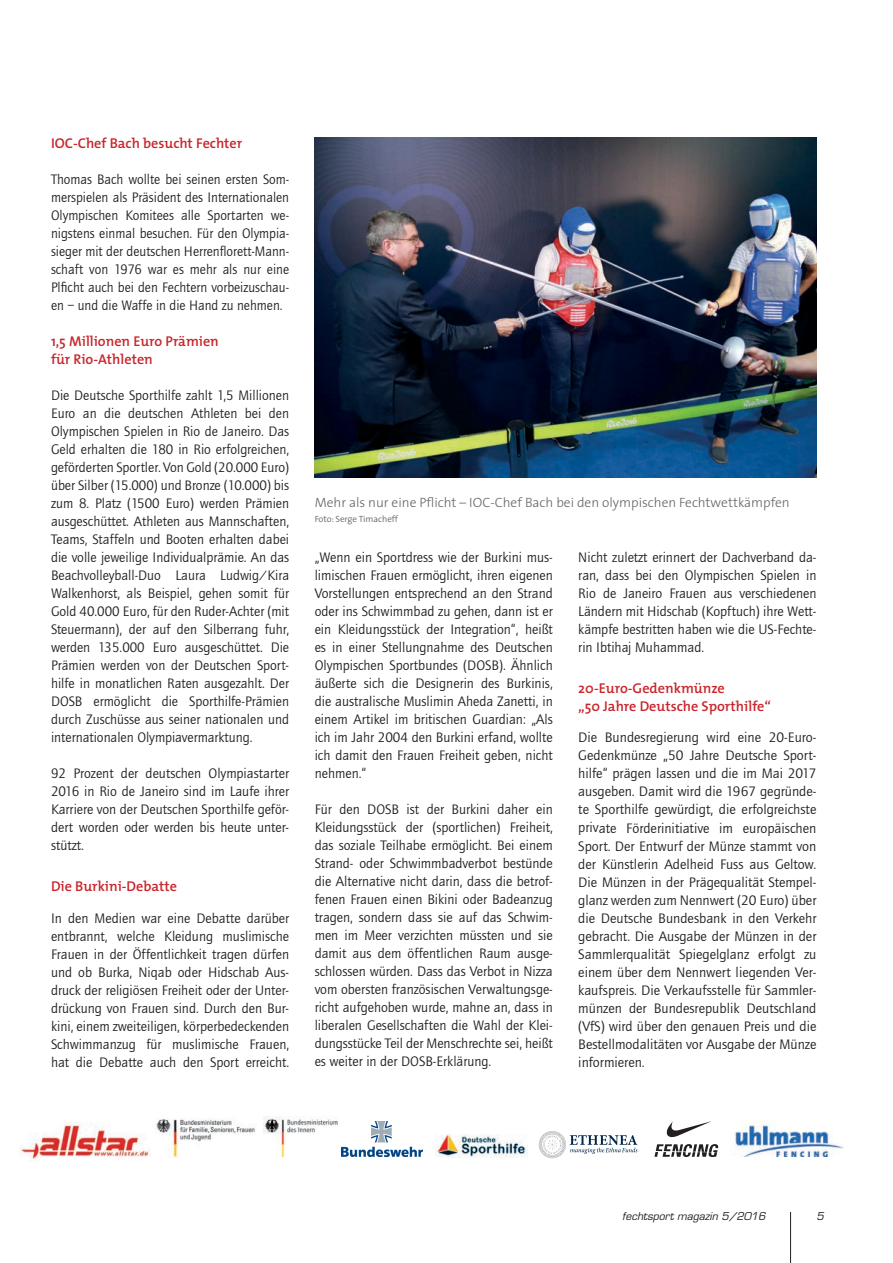
<style>
.page{position:relative;width:893px;height:1263px;background:#fff}
.page>*{position:absolute;margin:0;border:0;box-sizing:border-box;transform-origin:0 0}
.t1{font:14.25px/18px "Quay Sans EF";color:#231f20;text-align:justify}
.t2{font:600 14.25px/18px "The Mix";color:#c9252b}
.t3{font:300 13.5px "The Sans";color:#636466}
.t4{font:italic 10.5px "Eurostile LT";color:#231f20}
.t5{font:300 9px "The Sans";color:#636466}
</style>
<div class="page">
<img style="left:156px;top:1119px;width:99px;height:39px">
<img style="left:264px;top:1116px;width:74px;height:42px">
<svg style="left:654px;top:1144px;width:65px;height:13px"></svg>
<svg style="left:666px;top:1121px;width:45px;height:17px"></svg>
<img style="left:436px;top:1134px;width:91px;height:24px">
<img style="left:733px;top:1120px;width:110px;height:36px">
<img style="left:19px;top:1122px;width:131px;height:39px">
<img style="left:341px;top:1122px;width:81px;height:34px">
<svg style="left:539px;top:1131px;width:98px;height:27px"></svg>
<hr style="left:790px;top:1212px;width:1px;height:51px;background:#231f20">
<img style="left:315px;top:137px;width:501px;height:340px">
<p class="t2" style="left:51px;top:134px;width:193px">IOC-Chef Bach besucht Fechter</p>
<p class="t1" style="left:51px;top:171px;width:240px">Thomas Bach wollte bei seinen ersten Som&shy;merspielen als Präsident des Internationalen Olympischen Komitees alle Sportarten we&shy;nigstens einmal besuchen. Für den Olympia&shy;sieger mit der deutschen Herrenflorett-Mann&shy;schaft von 1976 war es mehr als nur eine Plficht auch bei den Fechtern vorbeizuschau&shy;en – und die Waffe in die Hand zu nehmen.</p>
<p class="t2" style="left:51px;top:332px;width:169px">1,5 Millionen Euro Prämien für Rio-Athleten</p>
<p class="t1" style="left:51px;top:387px;width:240px">Die Deutsche Sporthilfe zahlt 1,5 Millionen Euro an die deutschen Athleten bei den Olympischen Spielen in Rio de Janeiro. Das Geld erhalten die 180 in Rio erfolgreichen, geförderten Sportler. Von Gold (20.000 Euro) über Silber (15.000) und Bronze (10.000) bis zum 8. Platz (1500 Euro) werden Prämien ausgeschüttet. Athleten aus Mannschaften, Teams, Staffeln und Booten erhalten dabei die volle jeweilige Individualprämie. An das Beachvolleyball-Duo Laura Ludwig/Kira Walkenhorst, als Beispiel, gehen somit für Gold 40.000 Euro, für den Ruder-Achter (mit Steuermann), der auf den Silberrang fuhr, werden 135.000 Euro ausgeschüttet. Die Prämien werden von der Deutschen Sport&shy;hilfe in monatlichen Raten ausgezahlt. Der DOSB ermöglicht die Sporthilfe-Prämien durch Zuschüsse aus seiner nationalen und internationalen Olympiavermarktung.</p>
<p class="t1" style="left:51px;top:765px;width:240px">92 Prozent der deutschen Olympiastarter 2016 in Rio de Janeiro sind im Laufe ihrer Karriere von der Deutschen Sporthilfe geför&shy;dert worden oder werden bis heute unter&shy;stützt.</p>
<p class="t2" style="left:51px;top:877px;width:128px">Die Burkini-Debatte</p>
<p class="t1" style="left:51px;top:909px;width:240px">In den Medien war eine Debatte darüber entbrannt, welche Kleidung muslimische Frauen in der Öffentlichkeit tragen dürfen und ob Burka, Niqab oder Hidschab Aus&shy;druck der religiösen Freiheit oder der Unter&shy;drückung von Frauen sind. Durch den Bur&shy;kini, einem zweiteiligen, körperbedeckenden Schwimmanzug für muslimische Frauen, hat die Debatte auch den Sport erreicht.</p>
<p class="t3" style="left:315px;top:491px;width:476px">Mehr als nur eine Pflicht – IOC-Chef Bach bei den olympischen Fechtwettkämpfen</p>
<p class="t5" style="left:315px;top:511px;width:85px">Foto: Serge Timacheff</p>
<p class="t1" style="left:315px;top:549px;width:240px">„Wenn ein Sportdress wie der Burkini mus&shy;limischen Frauen ermöglicht, ihren eigenen Vorstellungen entsprechend an den Strand oder ins Schwimmbad zu gehen, dann ist er ein Kleidungsstück der Integration“, heißt es in einer Stellungnahme des Deutschen Olympischen Sportbundes (DOSB). Ähnlich äußerte sich die Designerin des Burkinis, die australische Muslimin Aheda Zanetti, in einem Artikel im britischen Guardian: „Als ich im Jahr 2004 den Burkini erfand, wollte ich damit den Frauen Freiheit geben, nicht nehmen.“</p>
<p class="t1" style="left:315px;top:801px;width:240px">Für den DOSB ist der Burkini daher ein Kleidungsstück der (sportlichen) Freiheit, das soziale Teilhabe ermöglicht. Bei einem Strand- oder Schwimmbadverbot bestünde die Alternative nicht darin, dass die betrof&shy;fenen Frauen einen Bikini oder Badeanzug tragen, sondern dass sie auf das Schwim&shy;men im Meer verzichten müssten und sie damit aus dem öffentlichen Raum ausge&shy;schlossen würden. Dass das Verbot in Nizza vom obersten französischen Verwaltungsge&shy;richt aufgehoben wurde, mahne an, dass in liberalen Gesellschaften die Wahl der Klei&shy;dungsstücke Teil der Menschrechte sei, heißt es weiter in der DOSB-Erklärung.</p>
<p class="t1" style="left:578px;top:549px;width:240px">Nicht zuletzt erinnert der Dachverband da&shy;ran, dass bei den Olympischen Spielen in Rio de Janeiro Frauen aus verschiedenen Ländern mit Hidschab (Kopftuch) ihre Wett&shy;kämpfe bestritten haben wie die US-Fechte&shy;rin Ibtihaj Muhammad.</p>
<p class="t2" style="left:578px;top:679px;width:194px">20-Euro-Gedenkmünze<br>„50 Jahre Deutsche Sporthilfe“</p>
<p class="t1" style="left:578px;top:729px;width:240px">Die Bundesregierung wird eine 20-Euro-Gedenkmünze „50 Jahre Deutsche Sport&shy;hilfe“ prägen lassen und die im Mai 2017 ausgeben. Damit wird die 1967 gegründe&shy;te Sporthilfe gewürdigt, die erfolgreichste private Förderinitiative im europäischen Sport. Der Entwurf der Münze stammt von der Künstlerin Adelheid Fuss aus Geltow.<br>Die Münzen in der Prägequalität Stempel&shy;glanz werden zum Nennwert (20 Euro) über die Deutsche Bundesbank in den Verkehr gebracht. Die Ausgabe der Münzen in der Sammlerqualität Spiegelglanz erfolgt zu einem über dem Nennwert liegenden Ver&shy;kaufspreis. Die Verkaufsstelle für Sammler&shy;münzen der Bundesrepublik Deutschland (VfS) wird über den genauen Preis und die Bestellmodalitäten vor Ausgabe der Münze informieren.</p>
<p class="t4" style="left:622px;top:1210px;width:145px">fechtsport magazin 5/2016</p>
<p class="t4" style="left:816px;top:1210px;width:9px">5</p>
</div>
